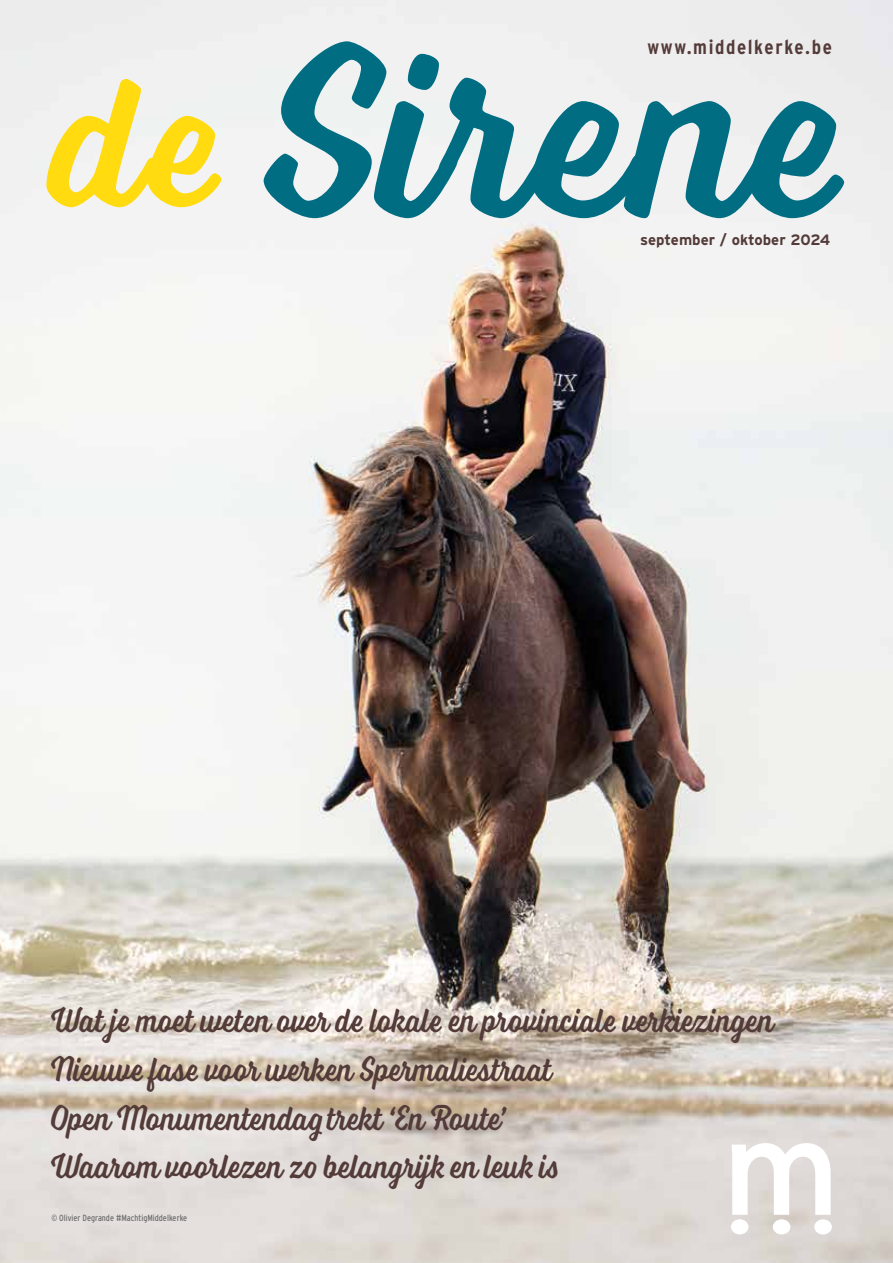
<style>
.page{position:relative;width:893px;height:1263px;background:#fff}
.page>*{position:absolute;margin:0;border:0;box-sizing:border-box;transform-origin:0 0}
.t1{font:249px "Voltage";color:#006d83}
.t2{font:36px/48.8px "Voltage";color:#533b39;scale:.88 1}
.t3{font:700 20.25px "Interstate Condensed";letter-spacing:.08em;color:#533b39}
.t4{font:700 15px "Interstate";color:#533b39}
.t5{font:9px "Interstate Condensed";color:#706f6f}
.s1{font-size:194.4px;color:#ffdb0f}
</style>
<div class="page">
<img style="left:0;top:0;width:893px;height:1263px">
<div style="left:731px;top:1219px;width:17px;height:15px;background:#fff;border-radius:50%"></div>
<div style="left:773px;top:1219px;width:17px;height:15px;background:#fff;border-radius:50%"></div>
<div style="left:814px;top:1219px;width:18px;height:15px;background:#fff;border-radius:50%"></div>
<svg style="left:732px;top:1143px;width:99px;height:72px"></svg>
<p class="t3" style="left:648px;top:35px;width:186px">www.middelkerke.be</p>
<h1 class="t1" style="left:51px;top:-16px;width:799px"><span class="s1">de</span> Sirene</h1>
<p class="t4" style="left:640px;top:231px;width:192px">september / oktober 2024</p>
<p class="t2" style="left:51px;top:995px;width:823px">Wat je moet weten over de lokale en provinciale verkiezingen Nieuwe fase voor werken Spermaliestraat<br>Open Monumentendag trekt ‘En Route’<br>Waarom voorlezen zo belangrijk en leuk is</p>
<p class="t5" style="left:51px;top:1212px;width:137px">© Olivier Degrande #MachtigMiddelkerke</p>
</div>
